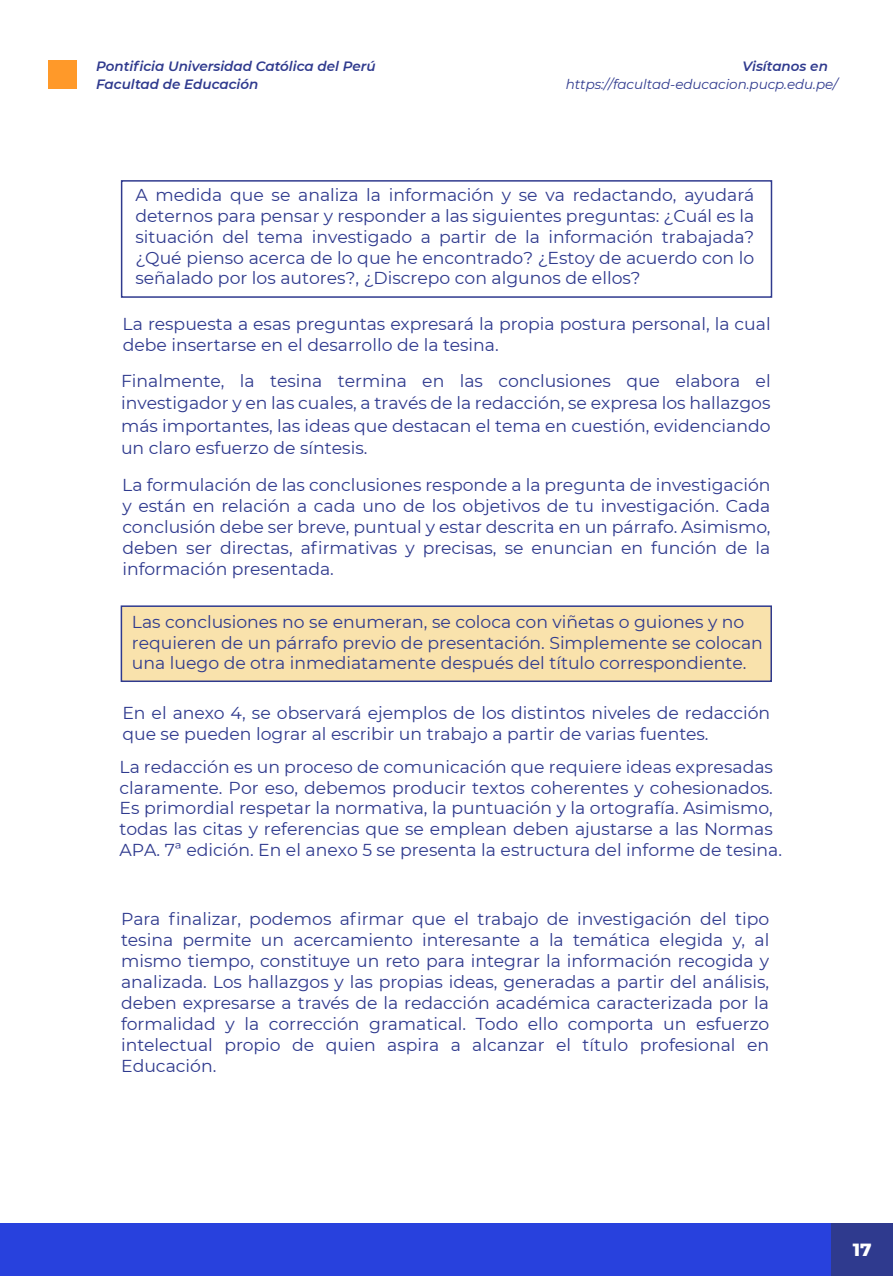
<style>
.page{position:relative;width:893px;height:1276px;background:#fff}
.page>*{position:absolute;margin:0;border:0;box-sizing:border-box;transform-origin:0 0}
.t1{font:800 18px "Montserrat";color:#fff}
.t2{font:17.25px/21px "Montserrat";color:#2f3a8e;text-align:justify}
.t3{font:italic 600 13.5px/18px "Montserrat";color:#2f3a8e}
.t4{font:italic 13.5px "Montserrat";letter-spacing:-.005em;color:#2f3a8e}
</style>
<div class="page">
<div style="left:0;top:1223px;width:837px;height:53px;background:#2841dd"></div>
<div style="left:831px;top:1223px;width:62px;height:53px;background:#2f3a8e"></div>
<div style="left:48px;top:61px;width:28px;height:28px;background:#ff9929"></div>
<div style="left:121px;top:180px;width:651px;height:118px;border:2px solid #2f3a8e"></div>
<div style="left:121px;top:605px;width:651px;height:77px;background:#f9e2ac;border:2px solid #2f3a8e"></div>
<p class="t3" style="left:96px;top:56px;width:281px">Pontificia Universidad Católica del Perú<br>Facultad de Educación</p>
<p class="t3" style="left:742px;top:57px;width:87px">Visítanos en</p>
<p class="t4" style="left:566px;top:75px;width:273px">https://facultad-educacion.pucp.edu.pe/</p>
<p class="t2" style="left:135px;top:184px;width:620px">A medida que se analiza la información y se va redactando, ayudará deternos para pensar y responder a las siguientes preguntas: ¿Cuál es la situación del tema investigado a partir de la información trabajada? ¿Qué pienso acerca de lo que he encontrado? ¿Estoy de acuerdo con lo señalado por los autores?, ¿Discrepo con algunos de ellos?</p>
<p class="t2" style="left:123px;top:313px;width:650px">La respuesta a esas preguntas expresará la propia postura personal, la cual debe insertarse en el desarrollo de la tesina.</p>
<p class="t2" style="left:121px;top:369px;width:651px;line-height:22.5px">Finalmente, la tesina termina en las conclusiones que elabora el investigador y en las cuales, a través de la redacción, se expresa los hallazgos más importantes, las ideas que destacan el tema en cuestión, evidenciando un claro esfuerzo de síntesis.</p>
<p class="t2" style="left:122px;top:474px;width:650px">La formulación de las conclusiones responde a la pregunta de investigación y están en relación a cada uno de los objetivos de tu investigación. Cada conclusión debe ser breve, puntual y estar descrita en un párrafo. Asimismo, deben ser directas, afirmativas y precisas, se enuncian en función de la información presentada.</p>
<p class="t2" style="left:132px;top:611px;width:633px;text-align:left">Las conclusiones no se enumeran, se coloca con viñetas o guiones y no requieren de un párrafo previo de presentación. Simplemente se colocan una luego de otra inmediatamente después del título correspondiente.</p>
<p class="t2" style="left:122px;top:702px;width:649px">En el anexo 4, se observará ejemplos de los distintos niveles de redacción que se pueden lograr al escribir un trabajo a partir de varias fuentes.</p>
<p class="t2" style="left:119px;top:756px;width:664px;text-align:left">La redacción es un proceso de comunicación que requiere ideas expresadas claramente. Por eso, debemos producir textos coherentes y cohesionados.<br>Es primordial respetar la normativa, la puntuación y la ortografía. Asimismo, todas las citas y referencias que se emplean deben ajustarse a las Normas APA. 7ª edición. En el anexo 5 se presenta la estructura del informe de tesina.</p>
<p class="t2" style="left:121px;top:908px;width:650px">Para finalizar, podemos afirmar que el trabajo de investigación del tipo tesina permite un acercamiento interesante a la temática elegida y, al mismo tiempo, constituye un reto para integrar la información recogida y analizada. Los hallazgos y las propias ideas, generadas a partir del análisis, deben expresarse a través de la redacción académica caracterizada por la formalidad y la corrección gramatical. Todo ello comporta un esfuerzo intelectual propio de quien aspira a alcanzar el título profesional en Educación.</p>
<p class="t1" style="left:853px;top:1236px;width:20px">17</p>
</div>
